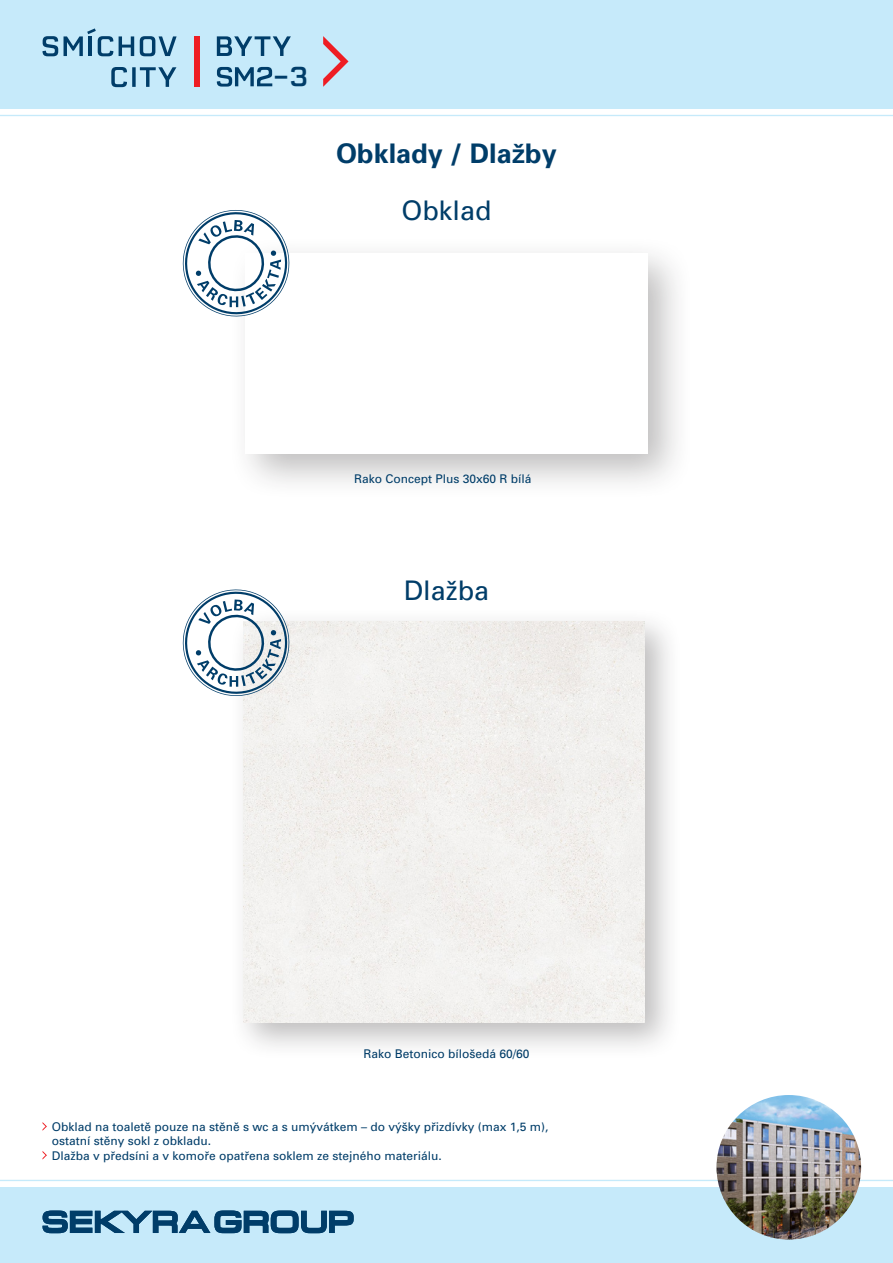
<style>
.page{position:relative;width:893px;height:1263px;background:#fff}
.page>*{position:absolute;margin:0;border:0;box-sizing:border-box;transform-origin:0 0}
.t1{font:700 27px "Univers CE";color:#003d69}
.t2{font:27px "Univers CE";color:#003d69}
.t3{font:26.7px "Erbaum";color:#003d69}
.t4{font:12px/14.4px "Univers CE";color:#003d69}
</style>
<div class="page">
<div style="left:0;top:1187px;width:893px;height:76px;background:#c6eafa"></div>
<hr style="left:0;top:1180px;width:893px;height:1px;background:#c6eafa">
<div style="left:0;top:0;width:893px;height:108px;background:#c6eafa"></div>
<hr style="left:0;top:115px;width:893px;height:1px;background:#c6eafa">
<img style="left:716px;top:1095px;width:145px;height:144px;border-radius:72px">
<svg style="left:43px;top:1210px;width:311px;height:23px"></svg>
<svg style="left:217px;top:67px;width:55px;height:20px"></svg>
<svg style="left:323px;top:36px;width:26px;height:51px"></svg>
<div style="left:194px;top:36px;width:5px;height:51px;background:#ee1d23"></div>
<svg style="left:217px;top:36px;width:74px;height:20px"></svg>
<svg style="left:111px;top:67px;width:65px;height:20px"></svg>
<svg style="left:140px;top:36px;width:37px;height:20px"></svg>
<svg style="left:119px;top:36px;width:15px;height:20px"></svg>
<svg style="left:64px;top:28px;width:49px;height:28px"></svg>
<svg style="left:43px;top:36px;width:15px;height:20px"></svg>
<div style="left:229px;top:607px;width:454px;height:454px;background:#231f20;opacity:.3"></div>
<div style="left:243px;top:622px;width:402px;height:401px;background:#f2f0ee"></div>
<svg style="left:182px;top:589px;width:113px;height:113px"></svg>
<div style="left:228px;top:235px;width:466px;height:266px;background:#231f20;opacity:.3"></div>
<img style="left:246px;top:253px;width:401px;height:201px">
<svg style="left:182px;top:210px;width:113px;height:112px"></svg>
<svg style="left:43px;top:1122px;width:4px;height:8px"></svg>
<svg style="left:43px;top:1151px;width:4px;height:8px"></svg>
<h2 class="t3" style="left:273px;top:58px;width:36px">–3</h2>
<p class="t1" style="left:336px;top:138px;width:222px">Obklady / Dlažby</p>
<p class="t2" style="left:401px;top:195px;width:92px">Obklad</p>
<p class="t4" style="left:354px;top:472px;width:179px">Rako Concept Plus 30x60 R bílá</p>
<p class="t2" style="left:404px;top:575px;width:87px">Dlažba</p>
<p class="t4" style="left:363px;top:1047px;width:168px">Rako Betonico bílošedá 60/60</p>
<p class="t4" style="left:52px;top:1119px;width:498px">Obklad na toaletě pouze na stěně s wc a s umývátkem – do výšky přizdívky (max 1,5 m), ostatní stěny sokl z obkladu.</p>
<p class="t4" style="left:52px;top:1148px;width:392px">Dlažba v předsíni a v komoře opatřena soklem ze stejného materiálu.</p>
</div>
